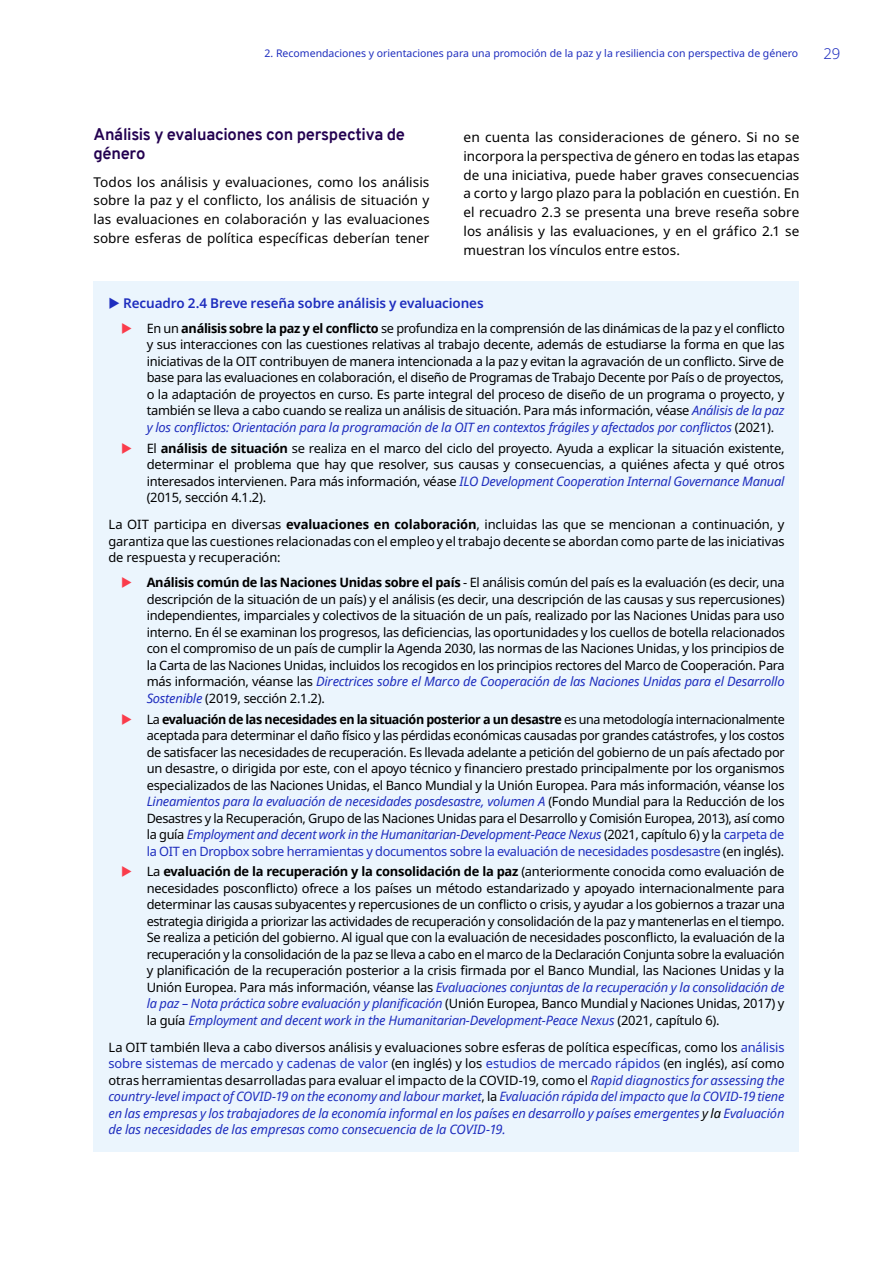
<style>
.page{position:relative;width:893px;height:1263px;background:#fff}
.page>*{position:absolute;margin:0;border:0;box-sizing:border-box;transform-origin:0 0}
.t1{font:700 16.5px/19.5px "Overpass";letter-spacing:-.015em;color:#230050}
.t2{font:300 15px "Noto Sans";color:#1e2dbe}
.t3{font:13.5px/18.8px "Noto Sans";color:#000;text-align:justify}
.t4{font:600 13.5px "Noto Sans";letter-spacing:-.01em;color:#1e2dbe}
.t5{font:12.9px/16.5px "Noto Sans";letter-spacing:-.02em;color:#000;text-align:justify}
.t6{font:italic 12.9px/16.5px "Noto Sans";letter-spacing:-.01em;color:#1e2dbe;text-align:justify}
.t7{font:10.5px "Noto Sans";color:#1e2dbe}
.s1{font-weight:700}
.s2{font-style:italic;color:#1e2dbe}
.s3{color:#1e2dbe}
.s4{font-style:normal;color:#000}
.s5{font-style:normal}
.s6{color:#000}
</style>
<div class="page">
<div style="left:94px;top:281px;width:705px;height:870px;background:#ebf5fd"></div>
<p class="t7" style="left:265px;top:46px;width:535px">2. Recomendaciones y orientaciones para una promoción de la paz y la resiliencia con perspectiva de género</p>
<p class="t2" style="left:823px;top:43px;width:18px">29</p>
<p class="t1" style="left:94px;top:125px;width:313px">Análisis y evaluaciones con perspectiva de género</p>
<p class="t3" style="left:94px;top:173px;width:337px">Todos los análisis y evaluaciones, como los análisis sobre la paz y el conflicto, los análisis de situación y las evaluaciones en colaboración y las evaluaciones sobre esferas de política específicas deberían tener</p>
<p class="t3" style="left:463px;top:128px;width:337px">en cuenta las consideraciones de género. Si no se incorpora la perspectiva de género en todas las etapas de una iniciativa, puede haber graves consecuencias a corto y largo plazo para la población en cuestión. En el recuadro 2.3 se presenta una breve reseña sobre los análisis y las evaluaciones, y en el gráfico 2.1 se muestran los vínculos entre estos.</p>
<p class="t4" style="left:123px;top:293px;width:362px">Recuadro 2.4 Breve reseña sobre análisis y evaluaciones</p>
<p class="t5" style="left:147px;top:320px;width:639px">En un <span class="s1">análisis sobre la paz y el conflicto</span> se profundiza en la comprensión de las dinámicas de la paz y el conflicto y sus interacciones con las cuestiones relativas al trabajo decente, además de estudiarse la forma en que las iniciativas de la OIT contribuyen de manera intencionada a la paz y evitan la agravación de un conflicto. Sirve de base para las evaluaciones en colaboración, el diseño de Programas de Trabajo Decente por País o de proyectos, o la adaptación de proyectos en curso. Es parte integral del proceso de diseño de un programa o proyecto, y también se lleva a cabo cuando se realiza un análisis de situación. Para más información, véase <span class="s2">Análisis de la paz y los conflictos: Orientación para la programación de la OIT en contextos frágiles y afectados por conflictos</span> (2021).</p>
<p class="t5" style="left:147px;top:440px;width:639px">El <span class="s1">análisis de situación</span> se realiza en el marco del ciclo del proyecto. Ayuda a explicar la situación existente, determinar el problema que hay que resolver, sus causas y consecuencias, a quiénes afecta y qué otros interesados intervienen. Para más información, véase <span class="s2">ILO Development Cooperation Internal Governance Manual </span>(2015, sección 4.1.2).</p>
<p class="t5" style="left:108px;top:517px;width:678px">La OIT participa en diversas <span class="s1">evaluaciones en colaboración</span>, incluidas las que se mencionan a continuación, y garantiza que las cuestiones relacionadas con el empleo y el trabajo decente se abordan como parte de las iniciativas de respuesta y recuperación:</p>
<p class="t5" style="left:147px;top:575px;width:640px"><span class="s1">Análisis común de las Naciones Unidas sobre el país</span> - El análisis común del país es la evaluación (es decir, una descripción de la situación de un país) y el análisis (es decir, una descripción de las causas y sus repercusiones) independientes, imparciales y colectivos de la situación de un país, realizado por las Naciones Unidas para uso interno. En él se examinan los progresos, las deficiencias, las oportunidades y los cuellos de botella relacionados con el compromiso de un país de cumplir la Agenda 2030, las normas de las Naciones Unidas, y los principios de la Carta de las Naciones Unidas, incluidos los recogidos en los principios rectores del Marco de Cooperación. Para más información, véanse las <span class="s2">Directrices sobre el Marco de Cooperación de las Naciones Unidas para el Desarrollo Sostenible</span> (2019, sección 2.1.2).</p>
<p class="t5" style="left:147px;top:711px;width:640px">La <span class="s1">evaluación de las necesidades en la situación posterior a un desastre</span> es una metodología internacionalmente aceptada para determinar el daño físico y las pérdidas económicas causadas por grandes catástrofes, y los costos de satisfacer las necesidades de recuperación. Es llevada adelante a petición del gobierno de un país afectado por un desastre, o dirigida por este, con el apoyo técnico y financiero prestado principalmente por los organismos especializados de las Naciones Unidas, el Banco Mundial y la Unión Europea. Para más información, véanse los <span class="s2">Lineamientos para la evaluación de necesidades posdesastre, volumen A</span> (Fondo Mundial para la Reducción de los Desastres y la Recuperación, Grupo de las Naciones Unidas para el Desarrollo y Comisión Europea, 2013), así como la guía <span class="s2">Employment and decent work in the Humanitarian-Development-Peace Nexus</span> (2021, capítulo 6) y la <span class="s3">carpeta de la OIT en Dropbox sobre herramientas y documentos sobre la evaluación de necesidades posdesastre</span> (en inglés).</p>
<p class="t5" style="left:147px;top:864px;width:640px">La <span class="s1">evaluación de la recuperación y la consolidación de la paz</span> (anteriormente conocida como evaluación de necesidades posconflicto) ofrece a los países un método estandarizado y apoyado internacionalmente para determinar las causas subyacentes y repercusiones de un conflicto o crisis, y ayudar a los gobiernos a trazar una estrategia dirigida a priorizar las actividades de recuperación y consolidación de la paz y mantenerlas en el tiempo.<br>Se realiza a petición del gobierno. Al igual que con la evaluación de necesidades posconflicto, la evaluación de la recuperación y la consolidación de la paz se lleva a cabo en el marco de la Declaración Conjunta sobre la evaluación y planificación de la recuperación posterior a la crisis firmada por el Banco Mundial, las Naciones Unidas y la Unión Europea. Para más información, véanse las <span class="s2">Evaluaciones conjuntas de la recuperación y la consolidación de la paz – Nota práctica sobre evaluación y planificación</span> (Unión Europea, Banco Mundial y Naciones Unidas, 2017) y la guía <span class="s2">Employment and decent work in the Humanitarian-Development-Peace Nexus</span> (2021, capítulo 6).</p>
<p class="t6" style="left:108px;top:1039px;width:678px"><span class="s4">La OIT también lleva a cabo diversos análisis y evaluaciones sobre esferas de política específicas, como los</span> <span class="s5">análisis sobre sistemas de mercado y cadenas de valor</span> <span class="s4">(en inglés) y los</span> <span class="s5">estudios de mercado rápidos</span> <span class="s4">(en inglés), así como otras herramientas desarrolladas para evaluar el impacto de la COVID-19, como el</span> Rapid diagnostics for assessing the country-level impact of COVID-19 on the economy and labour market<span class="s4">, la</span> Evaluación rápida del impacto que la COVID-19 tiene en las empresas y los trabajadores de la economía informal en los países en desarrollo y países emergentes <span class="s6">y la</span> Evaluación de las necesidades de las empresas como consecuencia de la COVID-19.</p>
</div>
